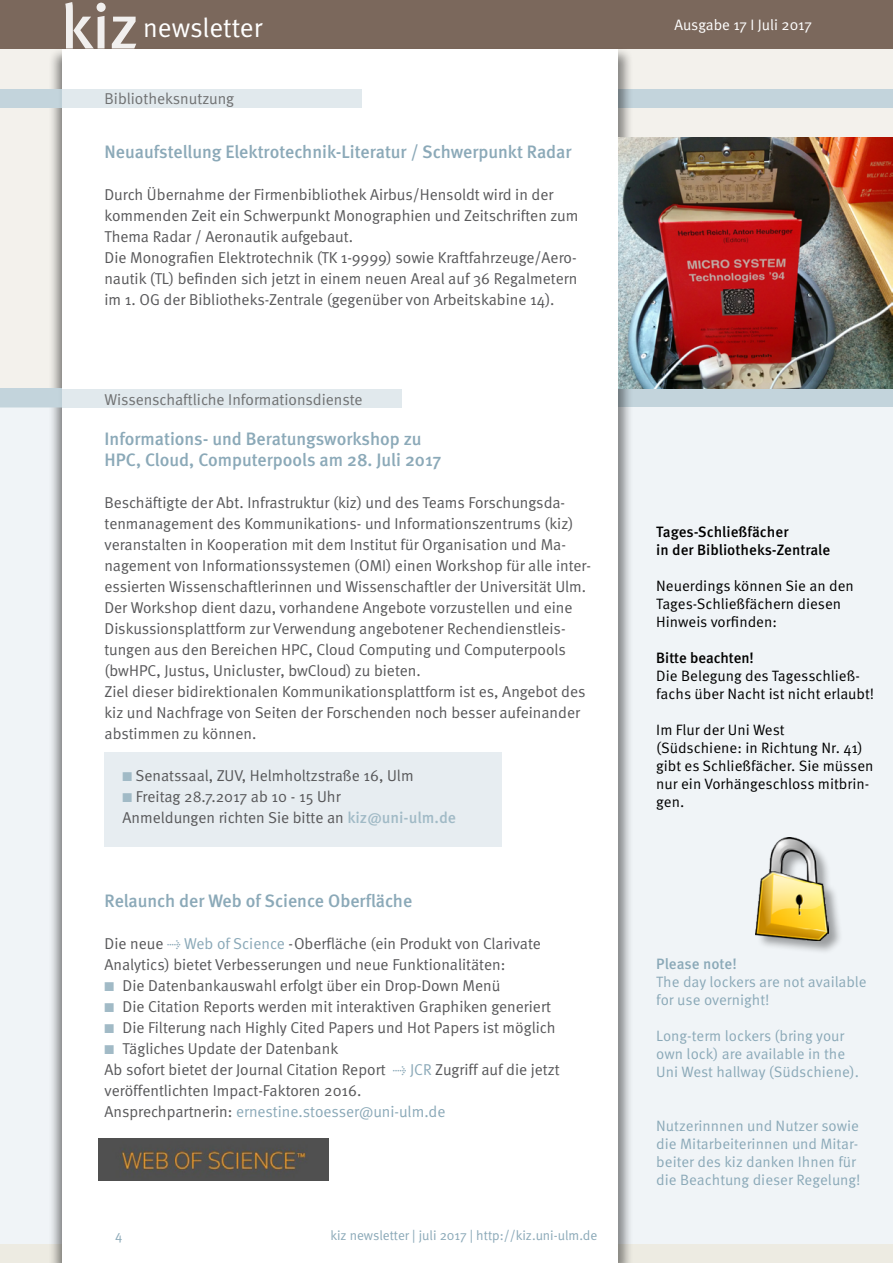
<style>
.page{position:relative;width:893px;height:1263px;background:#fff}
.page>*{position:absolute;margin:0;border:0;box-sizing:border-box;transform-origin:0 0}
.t1{font:500 63px "Meta";color:#fff}
.Überschrift{font:27px "Meta Normal";color:#fff}
.t2{font:500 18px/21px "Meta";color:#8ba9b8}
.t3{font:15.75px/21px "Meta Normal";color:#58585a}
.t4{font:15.75px "Meta Normal";color:#707172}
.t5{font:15.75px "Meta Normal";color:#8ba9b8}
.t6{font:15.15px "Meta Normal";color:#fff}
.t7{font:15px/18px "Meta OT Norm";color:#000}
.t8{font:15px/18px "Meta OT Norm";color:#8ba9b8}
.t9{font:500 15px "Meta OT";color:#000}
.t10{font:500 15px "Meta";color:#000}
.t11{font:500 15px "Meta OT";color:#8ba9b8}
.t12{font:13.5px "Meta Normal";color:#8ba9b8}
.s1{color:#a1bac6}
.s2{font-family:"Meta OT";font-weight:500;color:#a1bac6}
.s3{font-family:"Meta Normal Expert";color:#8ba9b8}
.s4{color:#8ba9b8}
.s5{color:#58585a}
</style>
<div class="page">
<div style="left:0;top:408px;width:893px;height:855px;background:#f0f4f7"></div>
<div style="left:0;top:1244px;width:893px;height:19px;background:#edebe2"></div>
<div style="left:0;top:0;width:893px;height:50px;background:#7b685c"></div>
<div style="left:0;top:50px;width:893px;height:357px;background:#f3f1ec"></div>
<div style="left:47px;top:47px;width:103px;height:1216px;background:#000;opacity:.44"></div>
<div style="left:0;top:388px;width:893px;height:19px;background:#c3d4dc"></div>
<div style="left:0;top:89px;width:893px;height:19px;background:#c3d4dc"></div>
<div style="left:58px;top:46px;width:575px;height:1217px;background:#000;opacity:.45"></div>
<div style="left:62px;top:50px;width:556px;height:1213px;background:#fff"></div>
<div style="left:105px;top:752px;width:397px;height:95px;background:#e7edf1"></div>
<svg style="left:0;top:389px;width:402px;height:19px;background:#dce5ea"></svg>
<div style="left:61px;top:89px;width:300px;height:19px;background:#e1e9ed"></div>
<img style="left:618px;top:137px;width:275px;height:252px">
<div style="left:755px;top:838px;width:88px;height:117px;background:#000;opacity:.35"></div>
<img style="left:755px;top:837px;width:73px;height:103px">
<img style="left:98px;top:1139px;width:231px;height:41px">
<h1 class="t1" style="left:61px;top:-10px;width:79px">kiz</h1>
<p class="Überschrift" style="left:143px;top:12px;width:120px">newsletter</p>
<p class="t4" style="left:105px;top:89px;width:131px">Bibliotheksnutzung</p>
<p class="t2" style="left:105px;top:142px;width:468px">Neuaufstellung Elektrotechnik-Literatur / Schwerpunkt Radar</p>
<p class="t3" style="left:105px;top:184px;width:475px">Durch Übernahme der Firmenbibliothek Airbus/Hensoldt wird in der kommenden Zeit ein Schwerpunkt Monographien und Zeitschriften zum<br>Thema Radar / Aeronautik aufgebaut.</p>
<p class="t3" style="left:105px;top:247px;width:474px;text-align:justify">Die Monografien Elektrotechnik (TK 1-9999) sowie Kraftfahrzeuge/Aero&shy;nautik (TL) befinden sich jetzt in einem neuen Areal auf 36 Regalmetern im 1. OG der Bibliotheks-Zentrale (gegenüber von Arbeitskabine 14).</p>
<p class="t4" style="left:105px;top:390px;width:260px">Wissenschaftliche Informationsdienste</p>
<p class="t2" style="left:105px;top:429px;width:338px">Informations- und Beratungsworkshop zu<br>HPC, Cloud, Computerpools am 28. Juli 2017</p>
<p class="t3" style="left:105px;top:492px;width:488px">Beschäftigte der Abt. Infrastruktur (kiz) und des Teams Forschungsda&shy;tenmanagement des Kommunikations- und Informationszentrums (kiz) veranstalten in Kooperation mit dem Institut für Organisation und Ma&shy;nagement von Informationssystemen (OMI) einen Workshop für alle inter&shy;essierten Wissenschaftlerinnen und Wissenschaftler der Universität Ulm.</p>
<p class="t3" style="left:105px;top:597px;width:469px">Der Workshop dient dazu, vorhandene Angebote vorzustellen und eine Diskussionsplattform zur Verwendung angebotener Rechendienstleis&shy;tungen aus den Bereichen HPC, Cloud Computing und Computerpools (bwHPC, Justus, Unicluster, bwCloud) zu bieten.</p>
<p class="t3" style="left:105px;top:681px;width:482px">Ziel dieser bidirektionalen Kommunikationsplattform ist es, Angebot des kiz und Nachfrage von Seiten der Forschenden noch besser aufeinander abstimmen zu können.</p>
<p class="t3" style="left:123px;top:765px;width:293px"><span class="s1">■</span> Senatssaal, ZUV, Helmholtzstraße 16, Ulm</p>
<p class="t3" style="left:123px;top:786px;width:220px"><span class="s1">■</span> Freitag 28.7.2017 ab 10 - 15 Uhr</p>
<p class="t3" style="left:123px;top:807px;width:335px">Anmeldungen richten Sie bitte an <span class="s2">kiz@uni-ulm.de</span></p>
<p class="t2" style="left:105px;top:891px;width:309px">Relaunch der Web of Science Oberfläche</p>
<p class="t3" style="left:105px;top:933px;width:438px">Die neue <span class="s3">t</span> <span class="s4">Web of Science</span> - Oberfläche (ein Produkt von Clarivate<br>Analytics) bietet Verbesserungen und neue Funktionalitäten:</p>
<p class="t3" style="left:105px;top:975px;width:397px"><span class="s1">■</span> Die Datenbankauswahl erfolgt über ein Drop-Down Menü</p>
<p class="t3" style="left:105px;top:996px;width:448px"><span class="s1">■</span> Die Citation Reports werden mit interaktiven Graphiken generiert</p>
<p class="t3" style="left:105px;top:1017px;width:452px"><span class="s1">■</span> Die Filterung nach Highly Cited Papers und Hot Papers ist möglich</p>
<p class="t3" style="left:105px;top:1038px;width:235px"><span class="s1">■</span> Tägliches Update der Datenbank</p>
<p class="t3" style="left:105px;top:1059px;width:456px">Ab sofort bietet der Journal Citation Report <span class="s3">t</span> <span class="s4">JCR</span> Zugriff auf die jetzt veröffentlichten Impact-Faktoren 2016.</p>
<p class="t5" style="left:105px;top:1103px;width:342px"><span class="s5">Ansprechpartnerin:</span> ernestine.stoesser@uni-ulm.de</p>
<p class="t12" style="left:115px;top:1228px;width:9px">4</p>
<p class="t12" style="left:330px;top:1228px;width:268px">kiz newsletter | juli 2017 | http://kiz.uni-ulm.de</p>
<p class="t6" style="left:674px;top:16px;width:139px">Ausgabe 17 I Juli 2017</p>
<p class="t9" style="left:656px;top:522px;width:134px">Tages-Schließfächer</p>
<p class="t9" style="left:656px;top:540px;width:176px">in der Bibliotheks-Zentrale</p>
<p class="t7" style="left:656px;top:577px;width:199px">Neuerdings können Sie an den<br>Tages-Schließfächern diesen<br>Hinweis vorfinden:</p>
<p class="t10" style="left:656px;top:649px;width:99px">Bitte beachten!</p>
<p class="t7" style="left:656px;top:667px;width:220px">Die Belegung des Tagesschließ&shy;fachs über Nacht ist nicht erlaubt!</p>
<p class="t7" style="left:656px;top:721px;width:219px">Im Flur der Uni West (Südschiene: in Richtung Nr. 41) gibt es Schließfächer. Sie müssen nur ein Vorhängeschloss mitbrin&shy;gen.</p>
<p class="t11" style="left:656px;top:954px;width:82px">Please note!</p>
<p class="t8" style="left:656px;top:973px;width:212px">The day lockers are not available for use overnight!</p>
<p class="t8" style="left:656px;top:1027px;width:204px">Long-term lockers (bring your own lock) are available in the<br>Uni West hallway (Südschiene).</p>
<p class="t8" style="left:656px;top:1117px;width:204px">Nutzerinnnen und Nutzer sowie die Mitarbeiterinnen und Mitar-</p>
<p class="t8" style="left:656px;top:1153px;width:201px">beiter des kiz danken Ihnen für</p>
<p class="t8" style="left:656px;top:1171px;width:206px">die Beachtung dieser Regelung!</p>
</div>
